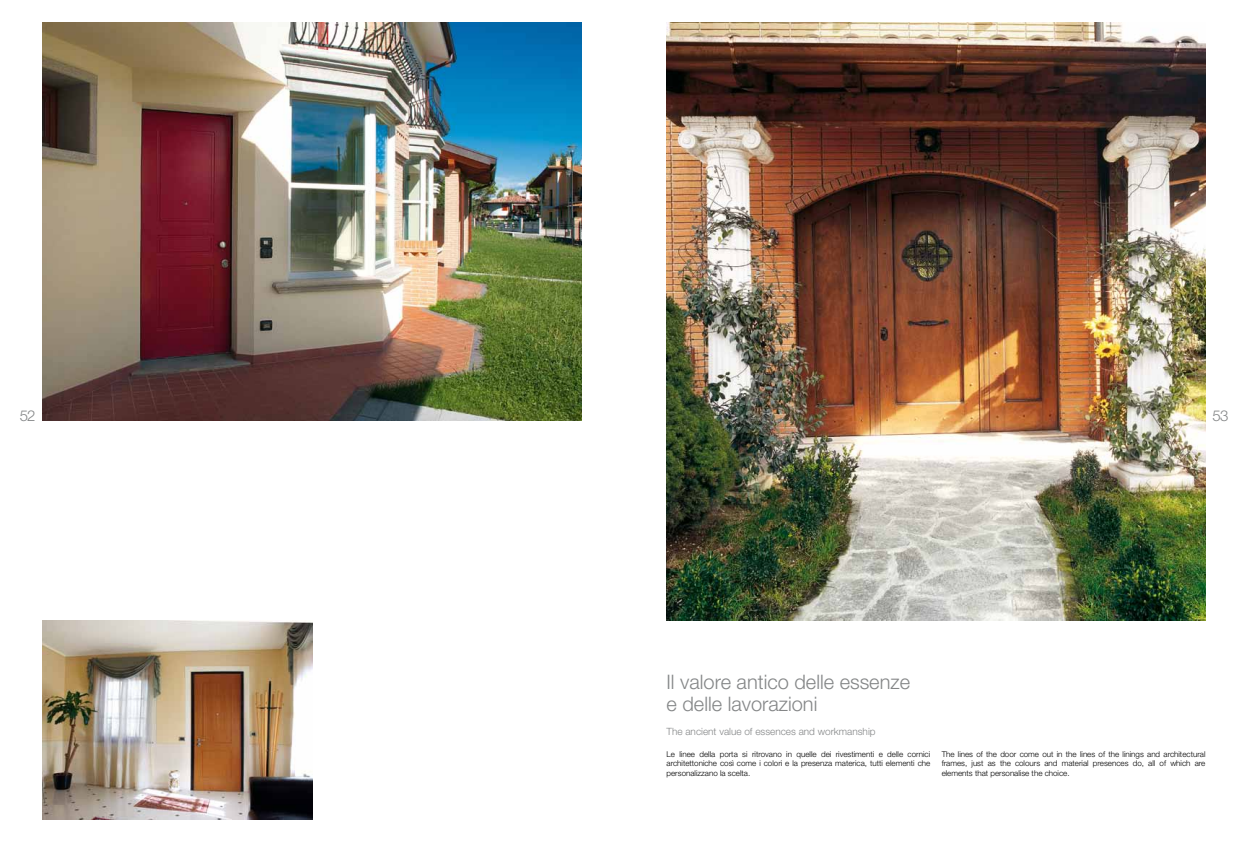
<style>
.page{position:relative;width:1248px;height:842px;background:#fff}
.page>*{position:absolute;margin:0;border:0;box-sizing:border-box;transform-origin:0 0}
.t1{font:300 20px/22px "Helvetica Neue LT Pro";color:#848687}
.t2{font:300 15px "Helvetica Neue LT Pro";color:#848687}
.t3{font:300 10px "Helvetica Neue LT Pro";color:#848687}
.t4{font:300 8px/9.6px "Helvetica Neue LT Pro";color:#000;text-align:justify}
</style>
<div class="page">
<img style="left:43px;top:620px;width:269px;height:199px">
<img style="left:666px;top:23px;width:539px;height:597px">
<img style="left:43px;top:23px;width:538px;height:398px">
<h2 class="t2" style="left:20px;top:406px;width:17px">52</h2>
<h2 class="t2" style="left:1212px;top:406px;width:17px">53</h2>
<h1 class="t1" style="left:666px;top:670px;width:245px">Il valore antico delle essenze e delle lavorazioni</h1>
<p class="t3" style="left:666px;top:725px;width:210px">The ancient value of essences and workmanship</p>
<p class="t4" style="left:666px;top:749px;width:265px">Le linee della porta si ritrovano in quelle dei rivestimenti e delle cornici architettoniche così come i colori e la presenza materica, tutti elementi che personalizzano la scelta.</p>
<p class="t4" style="left:941px;top:749px;width:265px">The lines of the door come out in the lines of the linings and architectural frames, just as the colours and material presences do, all of which are elements that personalise the choice.</p>
</div>
